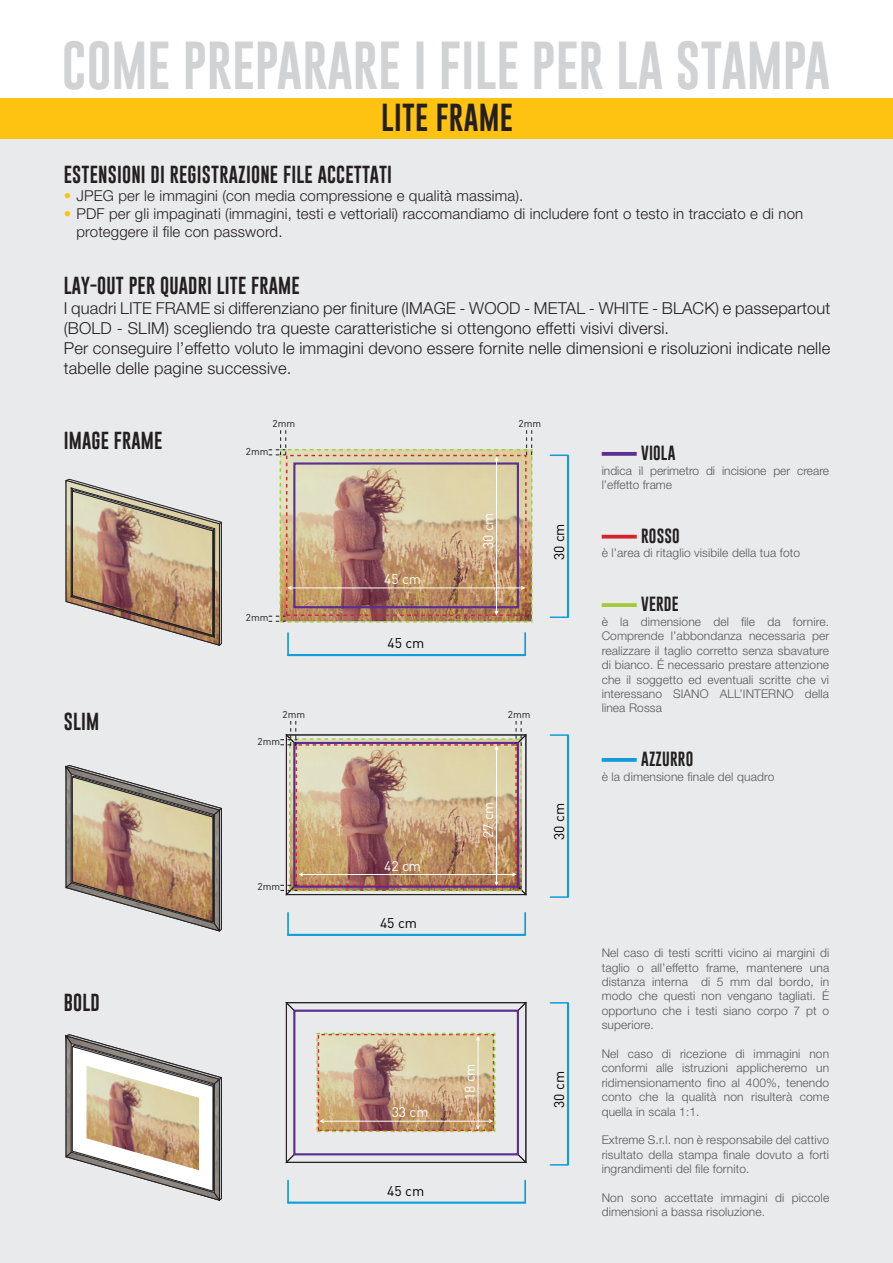
<style>
.page{position:relative;width:893px;height:1263px;background:#fff}
.page>*{position:absolute;margin:0;border:0;box-sizing:border-box;transform-origin:0 0}
.t1{font:49.5px "Gobold";color:#d1d2d4}
.t2{font:28.5px "Gobold";letter-spacing:.01em;color:#231f20}
.t3{font:18px "Gobold";letter-spacing:.01em;color:#231f20}
.t4{font:300 16.5px/19.8px "Helvetica Neue LT Std";letter-spacing:.01em;color:#231f20}
.t5{font:300 15px/18px "Helvetica Neue LT Std";letter-spacing:.01em;color:#231f20}
.t6{font:15px "Gobold";letter-spacing:.01em;color:#231f20}
.t7{font:13.95px "DIN";color:#010002}
.t8{font:13.95px "DIN";color:#fff}
.t9{font:300 12px/14.4px "Helvetica Neue LT Std";letter-spacing:.01em;color:#57585a;text-align:justify}
.t10{font:9.9px "DIN";color:#161a1c}
.s1{color:#fec210}
</style>
<div class="page">
<div style="left:0;top:100px;width:893px;height:1163px;background:#e9eaeb"></div>
<svg style="left:602px;top:452px;width:35px;height:4px"></svg>
<svg style="left:602px;top:535px;width:35px;height:4px"></svg>
<svg style="left:602px;top:603px;width:35px;height:4px"></svg>
<svg style="left:602px;top:758px;width:35px;height:4px"></svg>
<div style="left:0;top:99px;width:893px;height:40px;background:#fec210"></div>
<svg style="left:550px;top:1164px;width:18px;height:1px"></svg>
<svg style="left:550px;top:1002px;width:18px;height:1px"></svg>
<hr style="left:567px;top:1003px;width:2px;height:161px;background:#129cd8">
<hr style="left:287px;top:1180px;width:2px;height:22px;background:#129cd8">
<hr style="left:524px;top:1180px;width:2px;height:22px;background:#129cd8">
<hr style="left:288px;top:1201px;width:237px;height:3px;background:#129cd8">
<img style="left:282px;top:451px;width:248px;height:169px">
<div style="left:293px;top:462px;width:226px;height:146px;border:2px solid #5b2e91"></div>
<svg style="left:66px;top:1034px;width:156px;height:167px"></svg>
<svg style="left:286px;top:1002px;width:240px;height:161px"></svg>
<svg style="left:550px;top:896px;width:18px;height:2px"></svg>
<svg style="left:550px;top:734px;width:18px;height:2px"></svg>
<hr style="left:567px;top:735px;width:2px;height:162px;background:#129cd8">
<hr style="left:287px;top:913px;width:2px;height:22px;background:#129cd8">
<hr style="left:524px;top:913px;width:2px;height:22px;background:#129cd8">
<hr style="left:288px;top:934px;width:237px;height:2px;background:#129cd8">
<svg style="left:550px;top:616px;width:18px;height:2px"></svg>
<svg style="left:550px;top:454px;width:18px;height:2px"></svg>
<hr style="left:567px;top:456px;width:2px;height:161px;background:#129cd8">
<hr style="left:287px;top:633px;width:2px;height:22px;background:#129cd8">
<hr style="left:524px;top:633px;width:2px;height:22px;background:#129cd8">
<hr style="left:288px;top:654px;width:237px;height:2px;background:#129cd8">
<div style="left:286px;top:455px;width:241px;height:161px;border:1px dashed #d3262c"></div>
<svg style="left:287px;top:585px;width:6px;height:5px"></svg>
<hr style="left:288px;top:587px;width:236px;height:1px;background:#fff">
<svg style="left:520px;top:585px;width:6px;height:5px"></svg>
<svg style="left:494px;top:456px;width:5px;height:6px"></svg>
<hr style="left:496px;top:458px;width:1px;height:156px;background:#fff">
<svg style="left:494px;top:610px;width:5px;height:6px"></svg>
<div style="left:280px;top:449px;width:252px;height:173px;border:1px dashed #a4cc39"></div>
<svg style="left:526px;top:430px;width:6px;height:25px"></svg>
<svg style="left:269px;top:430px;width:17px;height:25px"></svg>
<svg style="left:269px;top:616px;width:16px;height:6px"></svg>
<img style="left:280px;top:721px;width:246px;height:174px">
<svg style="left:66px;top:765px;width:156px;height:166px"></svg>
<svg style="left:66px;top:479px;width:156px;height:166px"></svg>
<h1 class="t1" style="left:62px;top:34px;width:770px">COME PREPARARE I FILE PER LA STAMPA</h1>
<h2 class="t2" style="left:381px;top:99px;width:133px">LITE FRAME</h2>
<h3 class="t3" style="left:64px;top:163px;width:330px">ESTENSIONI DI REGISTRAZIONE FILE ACCETTATI</h3>
<p class="t5" style="left:64px;top:186px;width:461px"><span class="s1">•</span> JPEG per le immagini (con media compressione e qualità massima).</p>
<p class="t5" style="left:77px;top:204px;width:728px;text-indent:-13px"><span class="s1">•</span> PDF per gli impaginati (immagini, testi e vettoriali) raccomandiamo di includere font o testo in tracciato e di non proteggere il file con password.</p>
<h3 class="t3" style="left:64px;top:274px;width:238px">LAY-OUT PER QUADRI LITE FRAME</h3>
<p class="t4" style="left:64px;top:298px;width:768px">I quadri LITE FRAME si differenziano per finiture (IMAGE - WOOD - METAL - WHITE - BLACK) e passepartout (BOLD - SLIM) scegliendo tra queste caratteristiche si ottengono effetti visivi diversi.<br>Per conseguire l’effetto voluto le immagini devono essere fornite nelle dimensioni e risoluzioni indicate nelle tabelle delle pagine successive.</p>
<h3 class="t3" style="left:64px;top:429px;width:100px">IMAGE FRAME</h3>
<h3 class="t3" style="left:64px;top:710px;width:37px">SLIM</h3>
<h3 class="t3" style="left:64px;top:991px;width:37px">BOLD</h3>
<p class="t10" style="left:273px;top:417px;width:24px">2mm</p>
<p class="t10" style="left:518px;top:417px;width:24px">2mm</p>
<p class="t10" style="left:246px;top:445px;width:24px">2mm</p>
<p class="t10" style="left:246px;top:611px;width:24px">2mm</p>
<p class="t8" style="left:384px;top:570px;width:39px">45 cm</p>
<p class="t7" style="left:387px;top:634px;width:39px">45 cm</p>
<p class="t8" style="left:480px;top:549px;width:39px;rotate:-90deg">30 cm</p>
<p class="t7" style="left:550px;top:560px;width:39px;rotate:-90deg">30 cm</p>
<p class="t10" style="left:283px;top:708px;width:24px">2mm</p>
<p class="t10" style="left:258px;top:735px;width:24px">2mm</p>
<p class="t10" style="left:258px;top:880px;width:24px">2mm</p>
<p class="t8" style="left:384px;top:857px;width:39px">42 cm</p>
<p class="t7" style="left:380px;top:914px;width:39px">45 cm</p>
<p class="t10" style="left:508px;top:708px;width:24px">2mm</p>
<p class="t8" style="left:480px;top:838px;width:39px;rotate:-90deg">27 cm</p>
<p class="t7" style="left:550px;top:840px;width:39px;rotate:-90deg">30 cm</p>
<p class="t8" style="left:392px;top:1103px;width:39px">33 cm</p>
<p class="t7" style="left:387px;top:1182px;width:39px">45 cm</p>
<p class="t8" style="left:461px;top:1100px;width:39px;rotate:-90deg">18 cm</p>
<p class="t7" style="left:550px;top:1108px;width:39px;rotate:-90deg">30 cm</p>
<p class="t6" style="left:641px;top:443px;width:36px">VIOLA</p>
<p class="t9" style="left:602px;top:463px;width:229px">indica il perimetro di incisione per creare l’effetto frame</p>
<p class="t6" style="left:641px;top:526px;width:40px">ROSSO</p>
<p class="t9" style="left:602px;top:546px;width:200px">è l’area di ritaglio visibile della tua foto</p>
<p class="t6" style="left:641px;top:595px;width:39px">VERDE</p>
<p class="t9" style="left:602px;top:614px;width:229px">è la dimensione del file da fornire.<br>Comprende l’abbondanza necessaria per realizzare il taglio corretto senza sbavature di bianco. É necessario prestare attenzione che il soggetto ed eventuali scritte che vi interessano SIANO ALL’INTERNO della linea Rossa</p>
<p class="t6" style="left:641px;top:749px;width:54px">AZZURRO</p>
<p class="t9" style="left:602px;top:769px;width:174px">è la dimensione finale del quadro</p>
<p class="t9" style="left:602px;top:945px;width:229px">Nel caso di testi scritti vicino ai margini di taglio o all’effetto frame, mantenere una distanza interna di 5 mm dal bordo, in modo che questi non vengano tagliati. É opportuno che i testi siano corpo 7 pt o superiore.</p>
<p class="t9" style="left:602px;top:1046px;width:229px">Nel caso di ricezione di immagini non conformi alle istruzioni applicheremo un ridimensionamento fino al 400%, tenendo conto che la qualità non risulterà come quella in scala 1:1.</p>
<p class="t9" style="left:602px;top:1132px;width:229px">Extreme S.r.l. non è responsabile del cattivo risultato della stampa finale dovuto a forti ingrandimenti del file fornito.</p>
<p class="t9" style="left:602px;top:1190px;width:229px">Non sono accettate immagini di piccole dimensioni a bassa risoluzione.</p>
</div>
